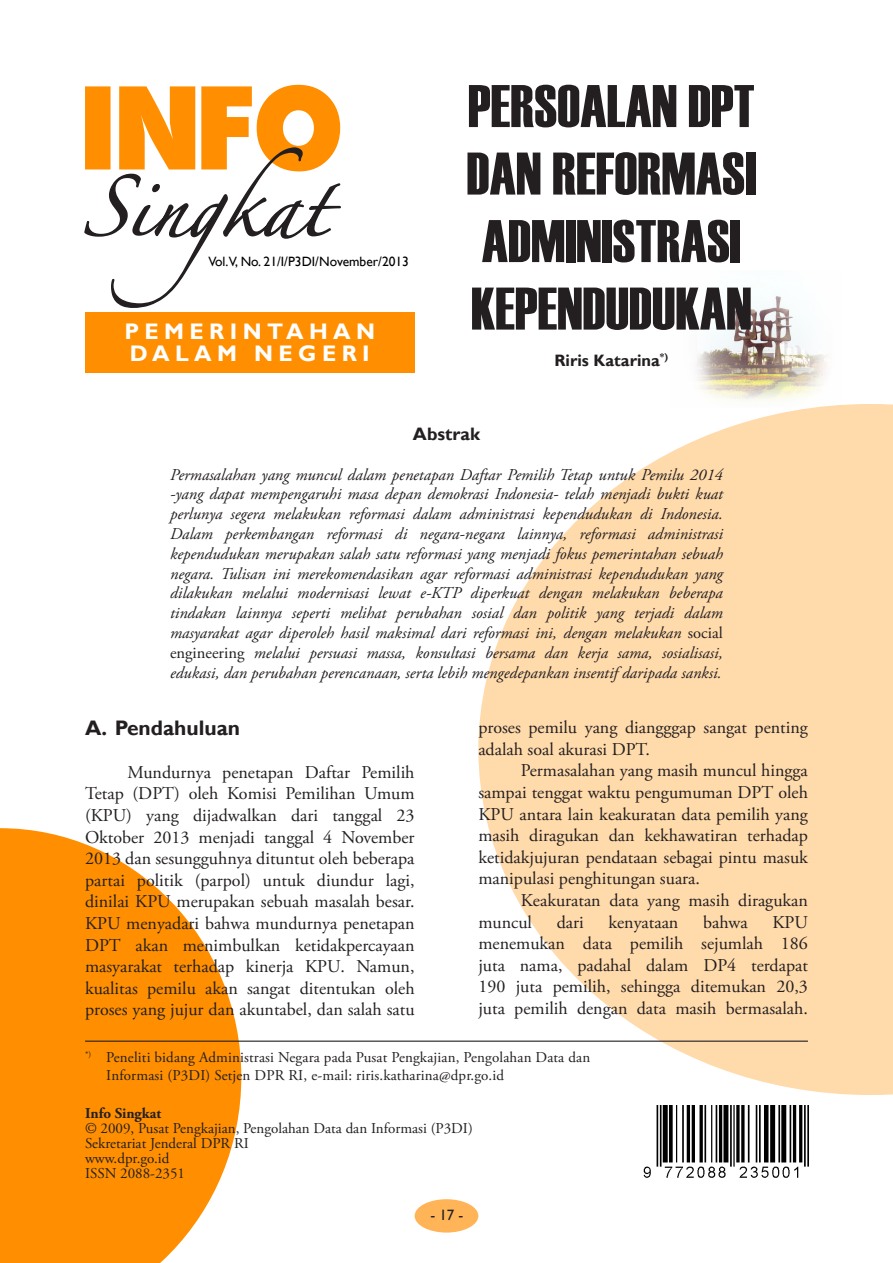
<style>
.page{position:relative;width:893px;height:1263px;background:#fff}
.page>*{position:absolute;margin:0;border:0;box-sizing:border-box;transform-origin:0 0}
.Judul_Utama{font:60px/67.5px "Haettenschweiler";color:#231f20}
.Nama_Bidang{font:700 22.5px/22.5px "Gill Sans";letter-spacing:.24em;color:#fff}
.Sub_Judul_Naskah{font:700 21px "Gill Sans";color:#231f20}
.Naskah{font:18px/21.6px "Adobe Garamond Pro";color:#231f20;text-align:justify}
.Judul_Abstract{font:700 18px "Gill Sans";color:#231f20}
.Abstract{font:italic 16.5px/19.8px "Adobe Garamond Pro";color:#231f20;text-align:justify}
.Nama_Penulis{font:700 16.5px "Gill Sans";color:#231f20}
.Catatan_Kaki{font:15px/18px "Adobe Garamond Pro";letter-spacing:.01em;color:#231f20}
.Catatan_Kaki-2{font:700 15px "Adobe Garamond Pro";color:#231f20}
.t1{font:15px "Gill Sans";color:#231f20}
.Volume{font:13.5px "Gill Sans";color:#000}
.s1{font-style:normal}
</style>
<div class="page">
<div style="left:415px;top:1199px;width:63px;height:33px;background:#ffb557;border-radius:50%"></div>
<img style="left:696px;top:296px;width:131px;height:105px">
<svg style="left:478px;top:404px;width:415px;height:691px;fill:#ffdaab"></svg>
<svg style="left:0;top:828px;width:241px;height:435px;fill:#ff8f00"></svg>
<div style="left:85px;top:312px;width:330px;height:61px;background:#ff8f00"></div>
<img style="left:643px;top:1105px;width:166px;height:73px">
<hr style="left:85px;top:1040px;width:723px;height:2px;background:#231f20">
<svg style="left:84px;top:85px;width:257px;height:223px"></svg>
<p class="Volume" style="left:208px;top:254px;width:202px">Vol.V, No. 21/I/P3DI/November/2013</p>
<p class="Nama_Bidang" style="left:124px;top:321px;width:252px">PEMERINTAHAN<br>DALAM NEGERI</p>
<p class="Judul_Utama" style="left:467px;top:72px;width:291px">PERSOALAN DPT<br>DAN REFORMASI<br>ADMINISTRASI<br>KEPENDUDUKAN</p>
<p class="Nama_Penulis" style="left:554px;top:350px;width:115px">Riris Katarina<sup>*)</sup></p>
<p class="Judul_Abstract" style="left:413px;top:423px;width:69px">Abstrak</p>
<p class="Abstract" style="left:170px;top:465px;width:554px">Permasalahan yang muncul dalam penetapan Daftar Pemilih Tetap untuk Pemilu 2014 -yang dapat mempengaruhi masa depan demokrasi Indonesia- telah menjadi bukti kuat perlunya segera melakukan reformasi dalam administrasi kependudukan di Indonesia.<br>Dalam perkembangan reformasi di negara-negara lainnya, reformasi administrasi kependudukan merupakan salah satu reformasi yang menjadi fokus pemerintahan sebuah negara. Tulisan ini merekomendasikan agar reformasi administrasi kependudukan yang dilakukan melalui modernisasi lewat e-KTP diperkuat dengan melakukan beberapa tindakan lainnya seperti melihat perubahan sosial dan politik yang terjadi dalam masyarakat agar diperoleh hasil maksimal dari reformasi ini, dengan melakukan <span class="s1">social engineering</span> melalui persuasi massa, konsultasi bersama dan kerja sama, sosialisasi, edukasi, dan perubahan perencanaan, serta lebih mengedepankan insentif daripada sanksi.</p>
<p class="Sub_Judul_Naskah" style="left:85px;top:715px;width:157px">A. Pendahuluan</p>
<p class="Naskah" style="left:85px;top:762px;width:331px;text-indent:43px">Mundurnya penetapan Daftar Pemilih Tetap (DPT) oleh Komisi Pemilihan Umum (KPU) yang dijadwalkan dari tanggal 23<br>Oktober 2013 menjadi tanggal 4 November 2013 dan sesungguhnya dituntut oleh beberapa partai politik (parpol) untuk diundur lagi, dinilai KPU merupakan sebuah masalah besar.<br>KPU menyadari bahwa mundurnya penetapan DPT akan menimbulkan ketidakpercayaan masyarakat terhadap kinerja KPU. Namun, kualitas pemilu akan sangat ditentukan oleh proses yang jujur dan akuntabel, dan salah satu</p>
<p class="Naskah" style="left:478px;top:717px;width:331px">proses pemilu yang diangggap sangat penting adalah soal akurasi DPT.</p>
<p class="Naskah" style="left:478px;top:760px;width:331px;text-indent:43px">Permasalahan yang masih muncul hingga sampai tenggat waktu pengumuman DPT oleh KPU antara lain keakuratan data pemilih yang masih diragukan dan kekhawatiran terhadap ketidakjujuran pendataan sebagai pintu masuk manipulasi penghitungan suara.</p>
<p class="Naskah" style="left:478px;top:890px;width:331px;text-indent:43px">Keakuratan data yang masih diragukan muncul</p>
<p class="Naskah" style="left:557px;top:912px;width:29px">dari</p>
<p class="Naskah" style="left:608px;top:912px;width:71px">kenyataan</p>
<p class="Naskah" style="left:703px;top:912px;width:46px">bahwa</p>
<p class="Naskah" style="left:478px;top:912px;width:331px;text-indent:294px">KPU menemukan data pemilih sejumlah 186 juta nama, padahal dalam DP4 terdapat 190 juta pemilih, sehingga ditemukan 20,3 juta pemilih dengan data masih bermasalah.</p>
<p class="Catatan_Kaki" style="left:106px;top:1049px;width:485px;text-indent:-21px"><sup>*)</sup> Peneliti bidang Administrasi Negara pada Pusat Pengkajian, Pengolahan Data dan<br>Informasi (P3DI) Setjen DPR RI, e-mail: riris.katharina@dpr.go.id</p>
<p class="Catatan_Kaki-2" style="left:85px;top:1104px;width:78px">Info Singkat</p>
<p class="Catatan_Kaki" style="left:85px;top:1120px;width:389px">© 2009, Pusat Pengkajian, Pengolahan Data dan Informasi (P3DI)</p>
<p class="Catatan_Kaki" style="left:85px;top:1135px;width:165px">Sekretariat Jenderal DPR RI</p>
<p class="Catatan_Kaki" style="left:85px;top:1150px;width:86px">www.dpr.go.id</p>
<p class="Catatan_Kaki" style="left:85px;top:1165px;width:102px">ISSN 2088-2351</p>
<p class="t1" style="left:430px;top:1206px;width:35px">- 17 -</p>
</div>
